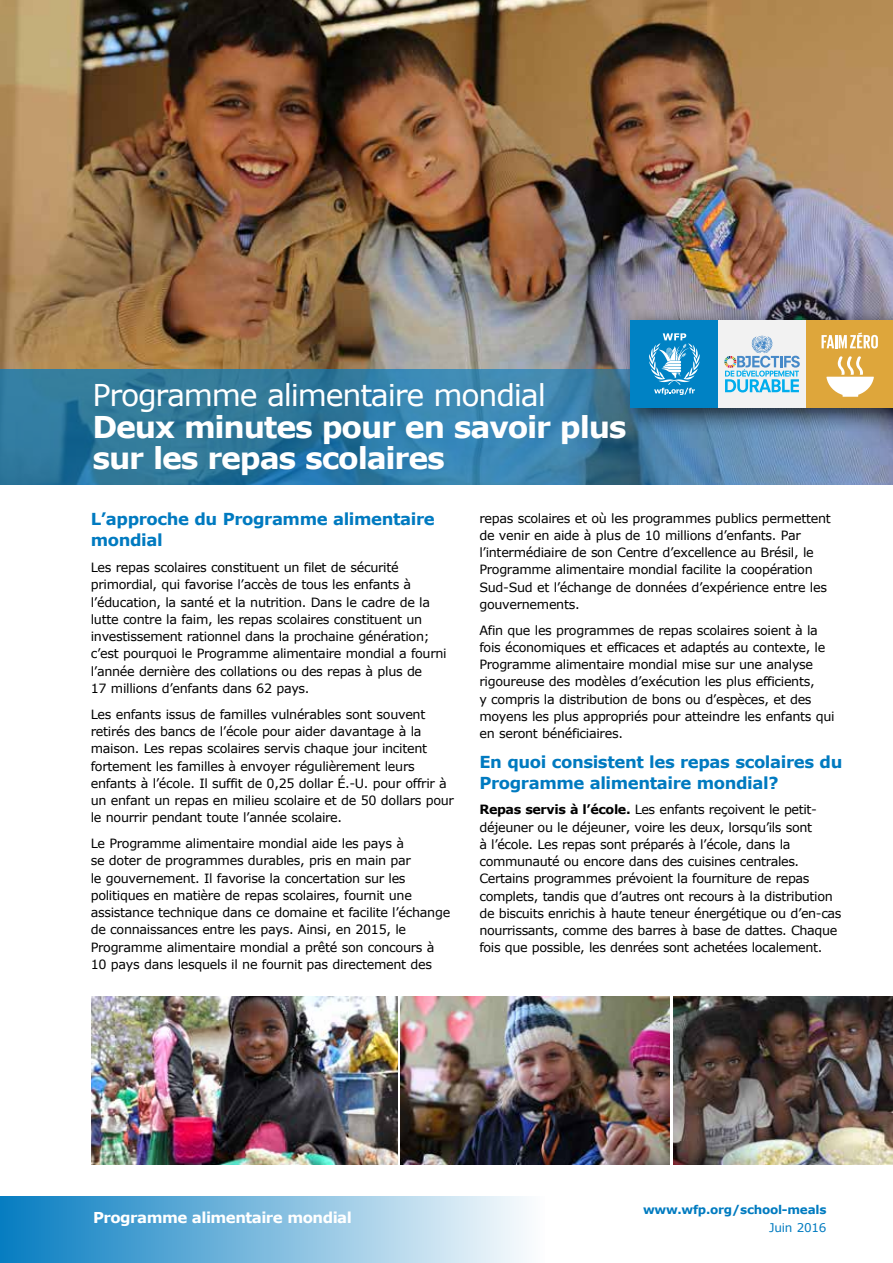
<style>
.page{position:relative;width:893px;height:1263px;background:#fff}
.page>*{position:absolute;margin:0;border:0;box-sizing:border-box;transform-origin:0 0}
.t1{font:700 30px/31.5px "Verdana";letter-spacing:-.04em;color:#fff}
.t2{font:30px "Verdana";letter-spacing:-.04em;color:#fff}
.t3{font:700 16.5px/21px "Verdana";letter-spacing:-.025em;color:#007ac0}
.t4{font:700 15px "Verdana";letter-spacing:-.035em;color:#fff}
.t5{font:12.75px/17.2px "Verdana";letter-spacing:-.025em;color:#000}
.t6{font:700 12px "Verdana";letter-spacing:-.02em;color:#007bc0}
.t7{font:12px "Verdana";letter-spacing:-.02em;color:#007bc0}
.s1{font-weight:700}
</style>
<div class="page">
<img style="left:0;top:0;width:893px;height:369px">
<svg style="left:0;top:369px;width:893px;height:116px;background:#3a7ea4"></svg>
<div style="left:0;top:1196px;width:544px;height:67px;background:linear-gradient(to right,#067dc1,#fcfdfe)"></div>
<img style="left:673px;top:996px;width:220px;height:169px">
<img style="left:401px;top:996px;width:269px;height:169px">
<img style="left:91px;top:996px;width:307px;height:169px">
<div style="left:618px;top:308px;width:275px;height:125px;background:#000;opacity:.75"></div>
<div style="left:630px;top:320px;width:88px;height:88px;background:#0082c4"></div>
<div style="left:806px;top:320px;width:87px;height:88px;background:#dea63b"></div>
<svg style="left:826px;top:356px;width:48px;height:41px"></svg>
<svg style="left:821px;top:333px;width:57px;height:15px"></svg>
<svg style="left:649px;top:333px;width:51px;height:62px"></svg>
<div style="left:718px;top:320px;width:88px;height:88px;background:#f2f2f2"></div>
<svg style="left:724px;top:336px;width:76px;height:56px"></svg>
<h1 class="t2" style="left:93px;top:375px;width:455px">Programme alimentaire mondial</h1>
<h1 class="t1" style="left:93px;top:410px;width:536px">Deux minutes pour en savoir plus sur les repas scolaires</h1>
<p class="t3" style="left:91px;top:509px;width:345px">L’approche du Programme alimentaire mondial</p>
<p class="t5" style="left:91px;top:559px;width:357px">Les repas scolaires constituent un filet de sécurité primordial, qui favorise l’accès de tous les enfants à l’éducation, la santé et la nutrition. Dans le cadre de la lutte contre la faim, les repas scolaires constituent un investissement rationnel dans la prochaine génération; c’est pourquoi le Programme alimentaire mondial a fourni l’année dernière des collations ou des repas à plus de<br>17 millions d’enfants dans 62 pays.</p>
<p class="t5" style="left:91px;top:705px;width:365px">Les enfants issus de familles vulnérables sont souvent retirés des bancs de l’école pour aider davantage à la maison. Les repas scolaires servis chaque jour incitent fortement les familles à envoyer régulièrement leurs enfants à l’école. Il suffit de 0,25 dollar É.-U. pour offrir à un enfant un repas en milieu scolaire et de 50 dollars pour le nourrir pendant toute l’année scolaire.</p>
<p class="t5" style="left:91px;top:835px;width:361px">Le Programme alimentaire mondial aide les pays à<br>se doter de programmes durables, pris en main par<br>le gouvernement. Il favorise la concertation sur les politiques en matière de repas scolaires, fournit une assistance technique dans ce domaine et facilite l’échange de connaissances entre les pays. Ainsi, en 2015, le Programme alimentaire mondial a prêté son concours à 10 pays dans lesquels il ne fournit pas directement des</p>
<p class="t5" style="left:479px;top:509px;width:353px">repas scolaires et où les programmes publics permettent de venir en aide à plus de 10 millions d’enfants. Par l’intermédiaire de son Centre d’excellence au Brésil, le Programme alimentaire mondial facilite la coopération Sud-Sud et l’échange de données d’expérience entre les gouvernements.</p>
<p class="t5" style="left:479px;top:621px;width:357px">Afin que les programmes de repas scolaires soient à la fois économiques et efficaces et adaptés au contexte, le Programme alimentaire mondial mise sur une analyse rigoureuse des modèles d’exécution les plus efficients,<br>y compris la distribution de bons ou d’espèces, et des moyens les plus appropriés pour atteindre les enfants qui en seront bénéficiaires.</p>
<p class="t3" style="left:479px;top:751px;width:364px">En quoi consistent les repas scolaires du<br>Programme alimentaire mondial?</p>
<p class="t5" style="left:479px;top:801px;width:364px"><span class="s1">Repas servis à l’école.</span> Les enfants reçoivent le petit&shy;déjeuner ou le déjeuner, voire les deux, lorsqu’ils sont<br>à l’école. Les repas sont préparés à l’école, dans la communauté ou encore dans des cuisines centrales.<br>Certains programmes prévoient la fourniture de repas complets, tandis que d’autres ont recours à la distribution de biscuits enrichis à haute teneur énergétique ou d’en-cas nourrissants, comme des barres à base de dattes. Chaque fois que possible, les denrées sont achetées localement.</p>
<p class="t4" style="left:93px;top:1206px;width:260px">Programme alimentaire mondial</p>
<p class="t6" style="left:643px;top:1201px;width:185px">www.wfp.org/school-meals</p>
<p class="t7" style="left:769px;top:1219px;width:59px">Juin 2016</p>
</div>
